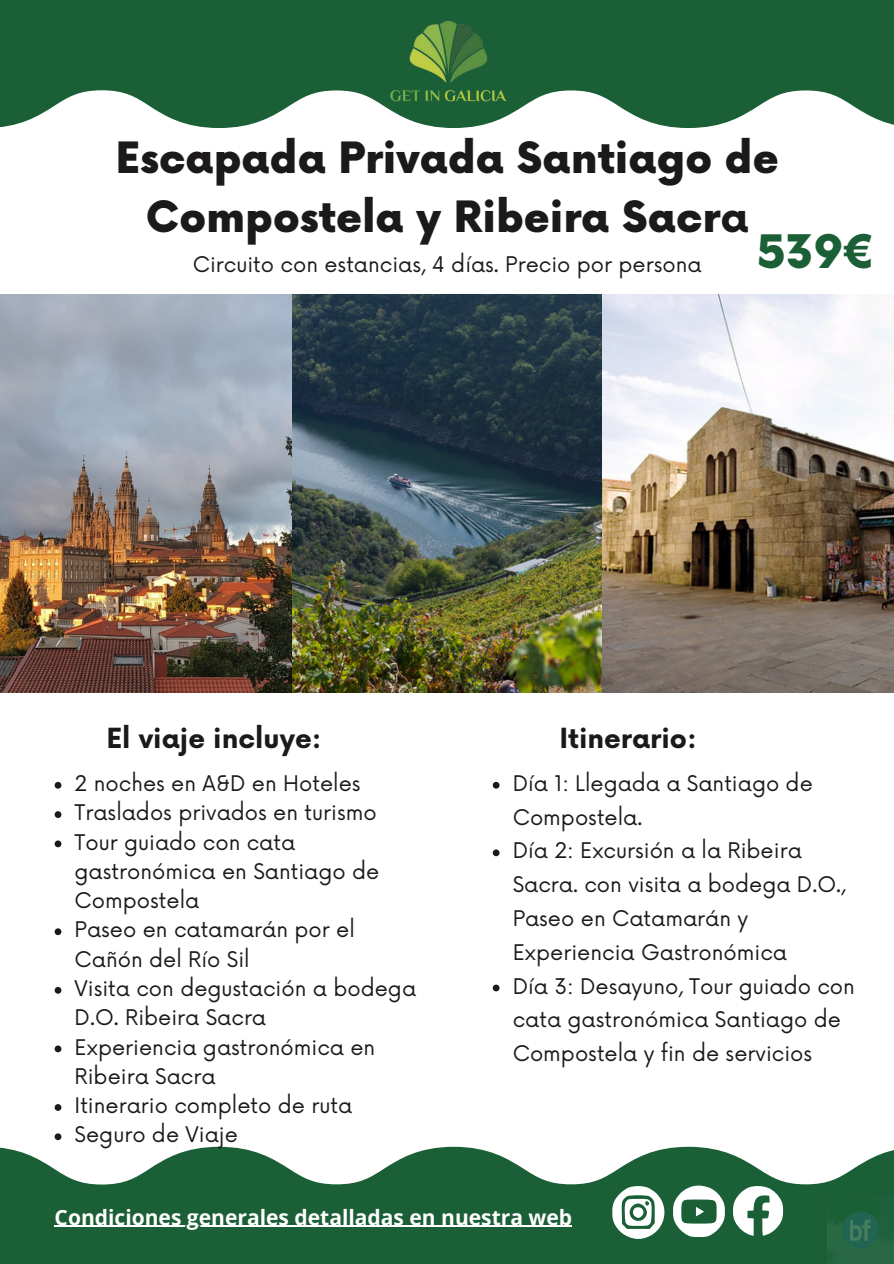
<style>
.page{position:relative;width:894px;height:1264px;background:#fff}
.page>*{position:absolute;margin:0;border:0;box-sizing:border-box;transform-origin:0 0}
.t1{font:900 42px/58.5px "Now";color:#1c191a;text-align:center}
.t2{font:700 27px "Now";color:#1c191a}
.t3{font:21px/29.2px "Now";color:#1c191a}
.t4{font:700 21px "Open Sans";color:#fff}
.s1{font-weight:700}
</style>
<div class="page">
<svg style="left:0;top:0;width:893px;height:128px;fill:#1b5f37"></svg>
<img style="left:0;top:295px;width:893px;height:397px">
<svg style="left:0;top:1146px;width:893px;height:117px;fill:#1b5f37"></svg>
<svg style="left:732px;top:1185px;width:50px;height:50px"></svg>
<svg style="left:612px;top:1185px;width:112px;height:54px"></svg>
<img style="left:383px;top:1px;width:128px;height:127px">
<svg style="left:492px;top:781px;width:7px;height:7px"></svg>
<svg style="left:492px;top:849px;width:7px;height:7px"></svg>
<svg style="left:492px;top:984px;width:7px;height:7px"></svg>
<svg style="left:55px;top:782px;width:6px;height:6px"></svg>
<svg style="left:55px;top:811px;width:6px;height:7px"></svg>
<svg style="left:55px;top:840px;width:6px;height:7px"></svg>
<svg style="left:55px;top:928px;width:6px;height:7px"></svg>
<svg style="left:55px;top:987px;width:6px;height:6px"></svg>
<svg style="left:55px;top:1045px;width:6px;height:7px"></svg>
<svg style="left:55px;top:1104px;width:6px;height:6px"></svg>
<svg style="left:55px;top:1133px;width:6px;height:7px"></svg>
<hr style="left:55px;top:1225px;width:517px;height:1px;background:#fff">
<img style="left:826px;top:1196px;width:67px;height:67px">
<h1 class="t1" style="left:116px;top:131px;width:664px">Escapada Privada Santiago de<br>Compostela y Ribeira Sacr<span class="s1">a</span></h1>
<p class="t3" style="left:193px;top:251px;width:684px">Circuito con estancias, 4 días. Precio por persona <sup>539€</sup></p>
<p class="t2" style="left:106px;top:724px;width:216px">El viaje incluye:</p>
<p class="t2" style="left:559px;top:724px;width:139px">Itinerario:</p>
<p class="t3" style="left:512px;top:767px;width:344px;line-height:33.8px">Día 1: Llegada a Santiago de<br>Compostela.<br>Día 2: Excursión a la Ribeira<br>Sacra. con visita a bodega D.O.,<br>Paseo en Catamarán y<br>Experiencia Gastronómica<br>Día 3: Desayuno, Tour guiado con cata gastronómica Santiago de<br>Compostela y fin de servicios</p>
<p class="t3" style="left:75px;top:769px;width:343px">2 noches en A&amp;D en Hoteles<br>Traslados privados en turismo<br>Tour guiado con cata gastronómica en Santiago de<br>Compostela<br>Paseo en catamarán por el<br>Cañón del Río Sil<br>Visita con degustación a bodega<br>D.O. Ribeira Sacra<br>Experiencia gastronómica en<br>Ribeira Sacra<br>Itinerario completo de ruta<br>Seguro de Viaje</p>
<p class="t4" style="left:55px;top:1202px;width:519px">Condiciones generales detalladas en nuestra web</p>
</div>
